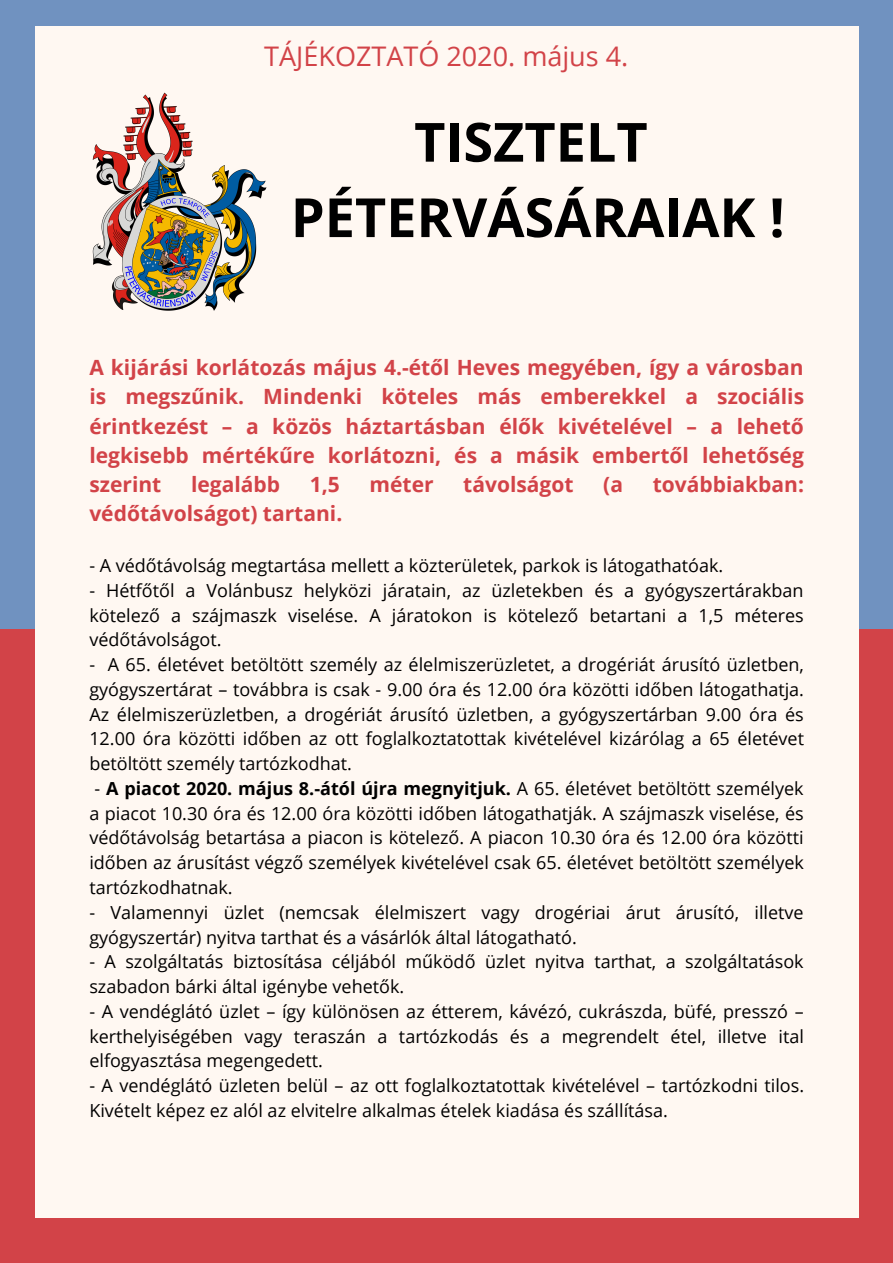
<style>
.page{position:relative;width:893px;height:1263px;background:#d24348}
.page>*{position:absolute;margin:0;border:0;box-sizing:border-box;transform-origin:0 0}
.t1{font:700 54px/75.4px "Open Sans";color:#000;text-align:center}
.t2{font:27px "Open Sans";color:#d24348}
.t3{font:700 21px/29.2px "Open Sans";color:#d24348;text-align:justify}
.t4{font:18px/24.8px "Open Sans";color:#000;text-align:justify}
.s1{font-weight:700}
</style>
<div class="page">
<div style="left:0;top:0;width:893px;height:629px;background:#7092c0"></div>
<div style="left:35px;top:26px;width:823px;height:1191px;background:#fff8f2"></div>
<img style="left:92px;top:92px;width:175px;height:219px">
<h2 class="t2" style="left:264px;top:37px;width:366px">TÁJÉKOZTATÓ 2020. május 4.</h2>
<h1 class="t1" style="left:291px;top:103px;width:495px">TISZTELT<br>PÉTERVÁSÁRAIAK !</h1>
<p class="t3" style="left:89px;top:352px;width:716px">A kijárási korlátozás május 4.-étől Heves megyében, így a városban is megszűnik. Mindenki köteles más emberekkel a szociális érintkezést – a közös háztartásban élők kivételével – a lehető legkisebb mértékűre korlátozni, és a másik embertől lehetőség szerint</p>
<p class="t3" style="left:191px;top:469px;width:91px">legalább</p>
<p class="t3" style="left:310px;top:469px;width:32px">1,5</p>
<p class="t3" style="left:369px;top:469px;width:66px">méter</p>
<p class="t3" style="left:463px;top:469px;width:112px">távolságot</p>
<p class="t3" style="left:603px;top:469px;width:21px">(a</p>
<p class="t3" style="left:653px;top:469px;width:153px">továbbiakban:</p>
<p class="t3" style="left:89px;top:499px;width:254px">védőtávolságot) tartani.</p>
<p class="t4" style="left:89px;top:553px;width:635px">- A védőtávolság megtartása mellett a közterületek, parkok is látogathatóak.</p>
<p class="t4" style="left:89px;top:577px;width:716px">- Hétfőtől a Volánbusz helyközi járatain, az üzletekben és a gyógyszertárakban kötelező a szájmaszk viselése. A járatokon is kötelező betartani a 1,5 méteres védőtávolságot.</p>
<p class="t4" style="left:89px;top:652px;width:716px">- A 65. életévet betöltött személy az élelmiszerüzletet, a drogériát árusító üzletben, gyógyszertárat – továbbra is csak - 9.00 óra és 12.00 óra közötti időben látogathatja.<br>Az élelmiszerüzletben, a drogériát árusító üzletben, a gyógyszertárban 9.00 óra és 12.00 óra közötti időben az ott foglalkoztatottak kivételével kizárólag a 65 életévet betöltött személy tartózkodhat.</p>
<p class="t4" style="left:89px;top:775px;width:716px">- <span class="s1">A piacot 2020. május 8.-ától újra megnyitjuk.</span> A 65. életévet betöltött személyek a piacot 10.30 óra és 12.00 óra közötti időben látogathatják. A szájmaszk viselése, és védőtávolság betartása a piacon is kötelező. A piacon 10.30 óra és 12.00 óra közötti időben az árusítást végző személyek kivételével csak 65. életévet betöltött személyek tartózkodhatnak.</p>
<p class="t4" style="left:89px;top:899px;width:716px">- Valamennyi üzlet (nemcsak élelmiszert vagy drogériai árut árusító, illetve gyógyszertár) nyitva tarthat és a vásárlók által látogatható.</p>
<p class="t4" style="left:89px;top:949px;width:716px">- A szolgáltatás biztosítása céljából működő üzlet nyitva tarthat, a szolgáltatások szabadon bárki által igénybe vehetők.</p>
<p class="t4" style="left:89px;top:998px;width:716px">- A vendéglátó üzlet – így különösen az étterem, kávézó, cukrászda, büfé, presszó – kerthelyiségében vagy teraszán a tartózkodás és a megrendelt étel, illetve ital elfogyasztása megengedett.</p>
<p class="t4" style="left:89px;top:1073px;width:716px">- A vendéglátó üzleten belül – az ott foglalkoztatottak kivételével – tartózkodni tilos.<br>Kivételt képez ez alól az elvitelre alkalmas ételek kiadása és szállítása.</p>
</div>
